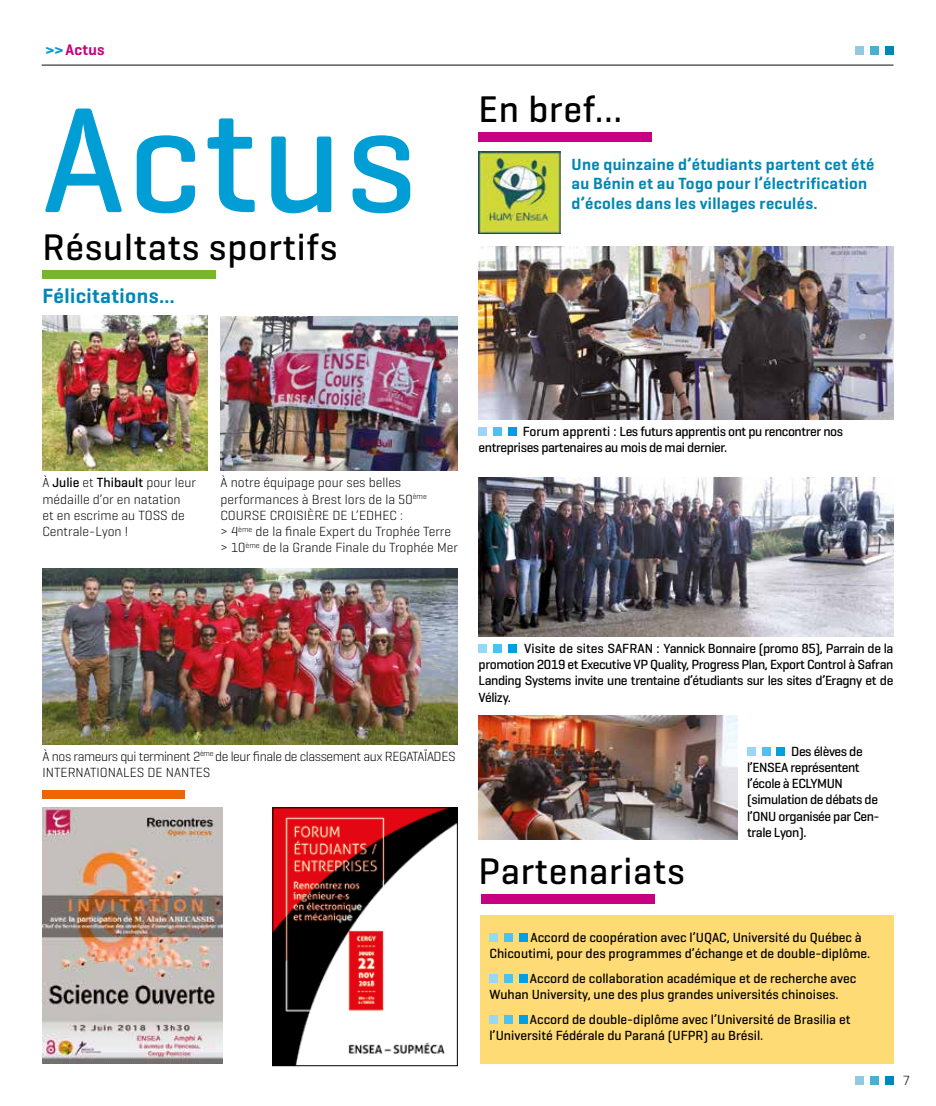
<style>
.page{position:relative;width:936px;height:1106px;background:#fff}
.page>*{position:absolute;margin:0;border:0;box-sizing:border-box;transform-origin:0 0}
.t1{font:500 152.25px "Geogrotesque";letter-spacing:.02em;color:#009ed4}
.t2{font:500 37.65px "Geogrotesque";letter-spacing:.02em;color:#000}
.t3{font:600 21px "Geogrotesque";letter-spacing:.02em;color:#0087b5}
.t4{font:600 16.5px/19.5px "Geogrotesque";letter-spacing:.02em;color:#0087b5}
.t5{font:600 15.75px "Geogrotesque";letter-spacing:.02em;color:#c7017f}
.t6{font:600 15.15px "Geogrotesque";color:#009ed4}
.t7{font:500 13.5px/16.2px "Geogrotesque";color:#000}
.t8{font:300 13.5px/16.2px "Geogrotesque";color:#000}
.t9{font:500 13.5px/16.2px "Geogrotesque";letter-spacing:-.03em;color:#000}
.t10{font:300 13.5px/16.2px "Geogrotesque";letter-spacing:-.03em;color:#000}
.s1{font-weight:500}
</style>
<div class="page">
<div style="left:855px;top:47px;width:8px;height:8px;background:#91c9e1"></div>
<div style="left:870px;top:47px;width:8px;height:8px;background:#49b0d1"></div>
<div style="left:885px;top:47px;width:8px;height:8px;background:#0087b5"></div>
<div style="left:855px;top:1076px;width:8px;height:8px;background:#91c9e1"></div>
<div style="left:870px;top:1076px;width:8px;height:8px;background:#49b0d1"></div>
<div style="left:885px;top:1076px;width:8px;height:8px;background:#0087b5"></div>
<div style="left:42px;top:64px;width:851px;height:2px;border:1px solid #706f6f"></div>
<div style="left:43px;top:270px;width:173px;height:9px;background:#76b82a"></div>
<div style="left:479px;top:914px;width:414px;height:149px;background:#ffdb75"></div>
<div style="left:481px;top:894px;width:174px;height:9px;background:#c7017f"></div>
<div style="left:489px;top:933px;width:8px;height:8px;background:#98d7f7"></div>
<div style="left:504px;top:933px;width:8px;height:8px;background:#4cc2f1"></div>
<div style="left:519px;top:933px;width:8px;height:8px;background:#009fe3"></div>
<div style="left:489px;top:974px;width:8px;height:8px;background:#98d7f7"></div>
<div style="left:504px;top:974px;width:8px;height:8px;background:#4cc2f1"></div>
<div style="left:519px;top:974px;width:8px;height:8px;background:#009fe3"></div>
<div style="left:489px;top:1015px;width:8px;height:8px;background:#98d7f7"></div>
<div style="left:504px;top:1015px;width:8px;height:8px;background:#4cc2f1"></div>
<div style="left:519px;top:1015px;width:8px;height:8px;background:#009fe3"></div>
<img style="left:43px;top:316px;width:164px;height:154px">
<img style="left:43px;top:568px;width:414px;height:176px">
<img style="left:220px;top:316px;width:237px;height:154px">
<img style="left:478px;top:152px;width:82px;height:81px">
<img style="left:43px;top:807px;width:179px;height:256px">
<div style="left:478px;top:133px;width:174px;height:9px;background:#c7017f"></div>
<img style="left:478px;top:715px;width:259px;height:124px">
<img style="left:478px;top:477px;width:415px;height:160px">
<img style="left:478px;top:247px;width:415px;height:172px">
<div style="left:478px;top:428px;width:8px;height:8px;background:#98d7f7"></div>
<div style="left:493px;top:428px;width:8px;height:8px;background:#4cc2f1"></div>
<div style="left:508px;top:428px;width:8px;height:8px;background:#009fe3"></div>
<div style="left:747px;top:747px;width:8px;height:8px;background:#98d7f7"></div>
<div style="left:762px;top:747px;width:8px;height:8px;background:#4cc2f1"></div>
<div style="left:776px;top:747px;width:8px;height:8px;background:#009fe3"></div>
<div style="left:478px;top:645px;width:8px;height:8px;background:#98d7f7"></div>
<div style="left:493px;top:645px;width:8px;height:8px;background:#4cc2f1"></div>
<div style="left:508px;top:645px;width:8px;height:8px;background:#009fe3"></div>
<div style="left:43px;top:790px;width:142px;height:9px;background:#ec6608"></div>
<img style="left:274px;top:809px;width:181px;height:254px">
<div style="left:272px;top:807px;width:185px;height:258px;border:1px solid #000"></div>
<p class="t6" style="left:39px;top:54px;width:9px;rotate:-90deg">v</p>
<p class="t6" style="left:48px;top:54px;width:9px;rotate:-90deg">v</p>
<p class="t5" style="left:65px;top:40px;width:41px">Actus</p>
<h1 class="t1" style="left:43px;top:65px;width:375px">Actus</h1>
<h2 class="t2" style="left:43px;top:224px;width:296px">Résultats sportifs</h2>
<h3 class="t3" style="left:43px;top:283px;width:133px">Félicitations…</h3>
<h2 class="t2" style="left:478px;top:86px;width:145px">En bref…</h2>
<p class="t4" style="left:571px;top:154px;width:304px">Une quinzaine d’étudiants partent cet été au Bénin et au Togo pour l’électrification d’écoles dans les villages reculés.</p>
<p class="t8" style="left:43px;top:474px;width:155px">À <span class="s1">Julie</span> et <span class="s1">Thibault</span> pour leur médaille d’or en natation<br>et en escrime au TOSS de<br>Centrale-Lyon !</p>
<p class="t8" style="left:220px;top:474px;width:239px">À notre équipage pour ses belles performances à Brest lors de la 50<sup>ème </sup>COURSE CROISIÈRE DE L’EDHEC :<br>&gt; 4<sup>ème</sup> de la finale Expert du Trophée Terre &gt; 10<sup>ème</sup> de la Grande Finale du Trophée Mer</p>
<p class="t9" style="left:478px;top:423px;width:366px;text-indent:44px">Forum apprenti : Les futurs apprentis ont pu rencontrer nos entreprises partenaires au mois de mai dernier.</p>
<p class="t10" style="left:43px;top:747px;width:414px">À nos rameurs qui terminent 2<sup>ème</sup> de leur finale de classement aux REGATAÏADES<br>INTERNATIONALES DE NANTES</p>
<p class="t7" style="left:478px;top:640px;width:416px;text-align:justify;text-indent:46px">Visite de sites SAFRAN : Yannick Bonnaire (promo 85), Parrain de la promotion 2019 et Executive VP Quality, Progress Plan, Export Control à Safran Landing Systems invite une trentaine d’étudiants sur les sites d’Eragny et de Vélizy.</p>
<h2 class="t2" style="left:478px;top:847px;width:208px">Partenariats</h2>
<p class="t9" style="left:747px;top:743px;width:134px;text-indent:44px">Des élèves de l’ENSEA représentent l’école à ECLYMUN (simulation de débats de l’ONU organisée par Cen&shy;trale Lyon).</p>
<p class="t7" style="left:489px;top:928px;width:382px;text-indent:41px">Accord de coopération avec l’UQAC, Université du Québec à<br>Chicoutimi, pour des programmes d’échange et de double-diplôme.</p>
<p class="t7" style="left:489px;top:969px;width:368px;text-indent:40px">Accord de collaboration académique et de recherche avec<br>Wuhan University, une des plus grandes universités chinoises.</p>
<p class="t7" style="left:489px;top:1010px;width:362px;text-indent:40px">Accord de double-diplôme avec l’Université de Brasilia et l’Université Fédérale du Paraná (UFPR) au Brésil.</p>
<p class="t8" style="left:902px;top:1071px;width:9px">7</p>
</div>
